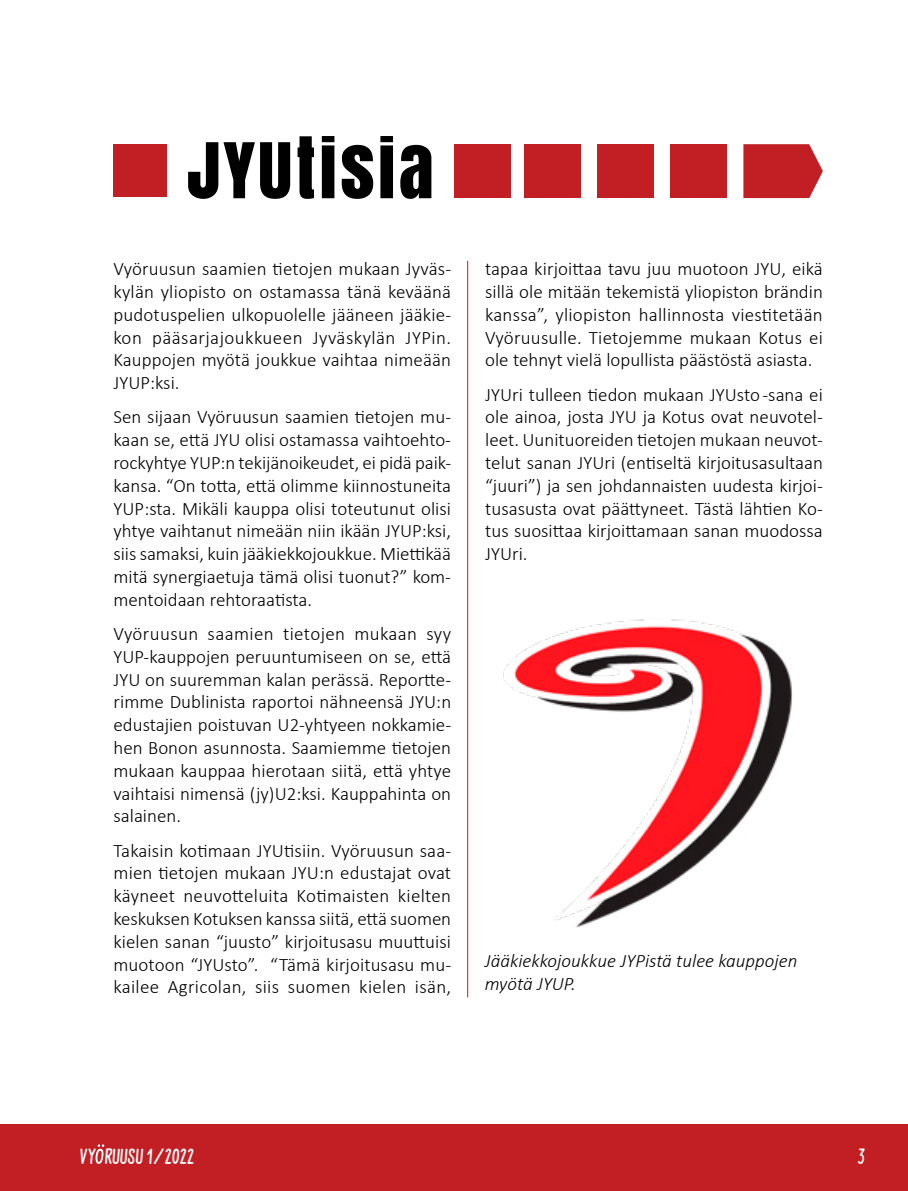
<style>
.page{position:relative;width:908px;height:1191px;background:#fff}
.page>*{position:absolute;margin:0;border:0;box-sizing:border-box;transform-origin:0 0}
.t1{font:72px "Anton";letter-spacing:.04em;color:#000}
.t2{font:700 22px "Sweet Melody Demo";letter-spacing:.01em;color:#fff}
.t3{font:300 19px/22.8px "Calibri";color:#000;text-align:justify}
.t4{font:italic 300 19px/22.8px "Calibri";color:#000}
</style>
<div class="page">
<div style="left:0;top:1124px;width:907px;height:67px;background:#c21f25"></div>
<svg style="left:95px;top:1144px;width:9px;height:19px"></svg>
<hr style="left:467px;top:261px;width:1px;height:736px;background:#c21f25">
<div style="left:113px;top:144px;width:54px;height:53px;background:#c21f25"></div>
<div style="left:454px;top:144px;width:56px;height:54px;background:#c21f25"></div>
<div style="left:524px;top:144px;width:56px;height:54px;background:#c21f25"></div>
<div style="left:597px;top:144px;width:56px;height:54px;background:#c21f25"></div>
<div style="left:670px;top:144px;width:56px;height:54px;background:#c21f25"></div>
<svg style="left:743px;top:144px;width:79px;height:54px;background:#c73137"></svg>
<img style="left:503px;top:619px;width:290px;height:309px">
<h1 class="t1" style="left:187px;top:113px;width:248px">JYUtisia</h1>
<p class="t3" style="left:113px;top:257px;width:339px">Vyöruusun saamien tietojen mukaan Jyväs&shy;kylän yliopisto on ostamassa tänä keväänä pudotuspelien ulkopuolelle jääneen jääkie&shy;kon pääsarjajoukkueen Jyväskylän JYPin.<br>Kauppojen myötä joukkue vaihtaa nimeään JYUP:ksi.</p>
<p class="t3" style="left:113px;top:405px;width:339px">Sen sijaan Vyöruusun saamien tietojen mu&shy;kaan se, että JYU olisi ostamassa vaihtoehto&shy;rockyhtye YUP:n tekijänoikeudet, ei pidä paik&shy;kansa. “On totta, että olimme kiinnostuneita YUP:sta. Mikäli kauppa olisi toteutunut olisi yhtye vaihtanut nimeään niin ikään JYUP:ksi, siis samaksi, kuin jääkiekkojoukkue. Miettikää mitä synergiaetuja tämä olisi tuonut?” kom&shy;mentoidaan rehtoraatista.</p>
<p class="t3" style="left:113px;top:622px;width:339px">Vyöruusun saamien tietojen mukaan syy YUP-kauppojen peruuntumiseen on se, että JYU on suuremman kalan perässä. Reportte&shy;rimme Dublinista raportoi nähneensä JYU:n edustajien poistuvan U2-yhtyeen nokkamie&shy;hen Bonon asunnosta. Saamiemme tietojen mukaan kauppaa hierotaan siitä, että yhtye vaihtaisi nimensä (jy)U2:ksi. Kauppahinta on salainen.</p>
<p class="t3" style="left:113px;top:838px;width:339px">Takaisin kotimaan JYUtisiin. Vyöruusun saa&shy;mien tietojen mukaan JYU:n edustajat ovat käyneet neuvotteluita Kotimaisten kielten keskuksen Kotuksen kanssa siitä, että suomen kielen sanan “juusto” kirjoitusasu muuttuisi muotoon “JYUsto”. “Tämä kirjoitusasu mu&shy;kailee Agricolan, siis suomen kielen isän,</p>
<p class="t3" style="left:485px;top:257px;width:339px">tapaa kirjoittaa tavu juu muotoon JYU, eikä sillä ole mitään tekemistä yliopiston brändin kanssa”, yliopiston hallinnosta viestitetään Vyöruusulle. Tietojemme mukaan Kotus ei ole tehnyt vielä lopullista päästöstä asiasta.</p>
<p class="t3" style="left:485px;top:383px;width:339px">JYUri tulleen tiedon mukaan JYUsto -sana ei ole ainoa, josta JYU ja Kotus ovat neuvotel&shy;leet. Uunituoreiden tietojen mukaan neuvot&shy;telut sanan JYUri (entiseltä kirjoitusasultaan “juuri”) ja sen johdannaisten uudesta kirjoi&shy;tusasusta ovat päättyneet. Tästä lähtien Ko&shy;tus suosittaa kirjoittamaan sanan muodossa JYUri.</p>
<p class="t4" style="left:484px;top:949px;width:314px">Jääkiekkojoukkue JYPistä tulee kauppojen myötä JYUP.</p>
<p class="t2" style="left:79px;top:1146px;width:116px">VY RUUSU 1/2022</p>
<p class="t2" style="left:857px;top:1146px;width:8px">3</p>
</div>
